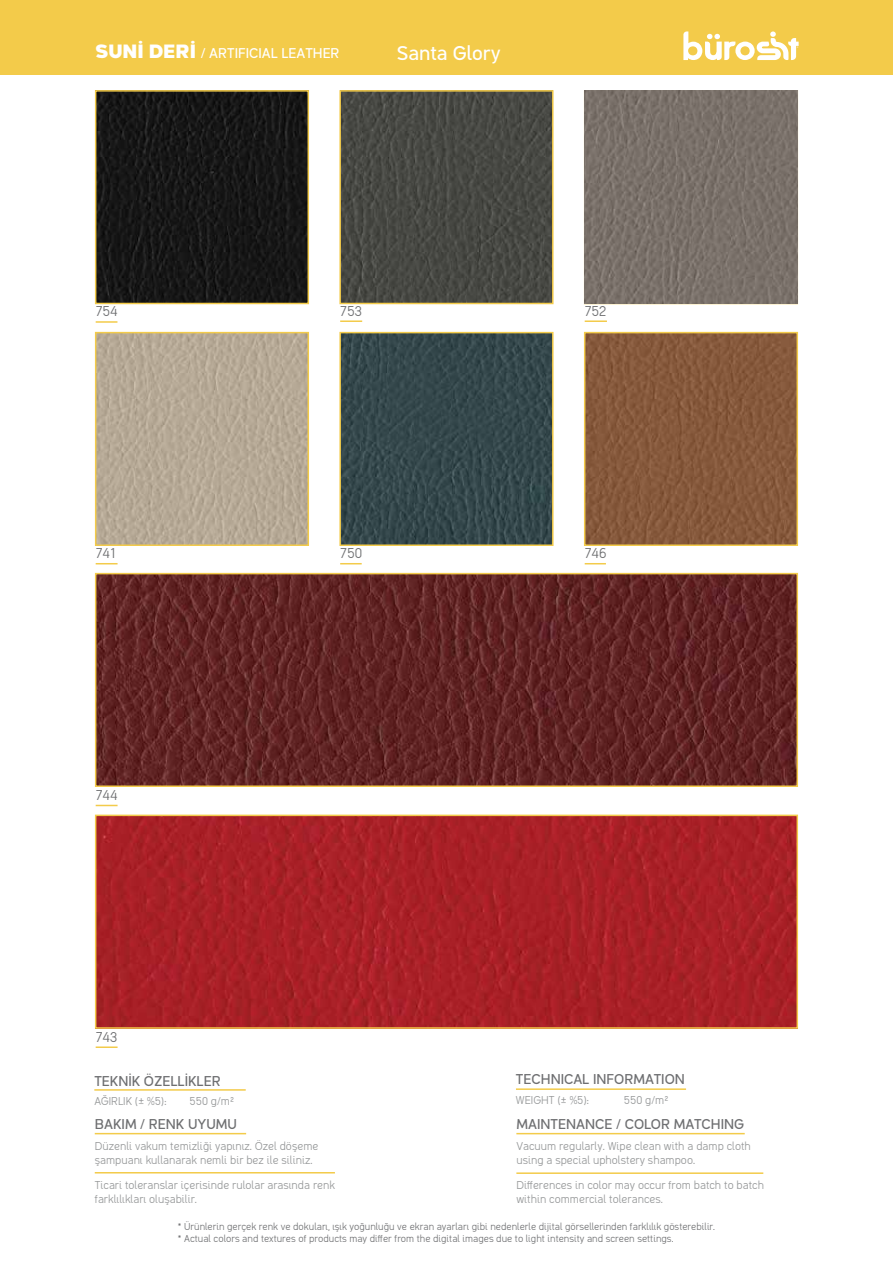
<style>
.page{position:relative;width:893px;height:1263px;background:#fff}
.page>*{position:absolute;margin:0;border:0;box-sizing:border-box;transform-origin:0 0}
.t1{font:21px "Caracas";color:#fff}
.t2{font:15px "Caracas";color:#6e6f71}
.t3{font:300 15px "Caracas";color:#6e6f71}
.t4{font:14.85px "Caracas";color:#fff}
.t5{font:300 12px/14.4px "Caracas";color:#949697}
.t6{font:300 10.5px/12.6px "Caracas";color:#6e6f71}
.s1{font-weight:700;font-size:20.25px}
</style>
<div class="page">
<img style="left:98px;top:576px;width:697px;height:208px">
<img style="left:98px;top:818px;width:697px;height:208px">
<div style="left:0;top:0;width:893px;height:74px;background:#f3cb4a"></div>
<svg style="left:683px;top:31px;width:116px;height:29px"></svg>
<hr style="left:95px;top:1133px;width:151px;height:1px;background:#f3cb4a">
<hr style="left:516px;top:1133px;width:229px;height:1px;background:#f3cb4a">
<hr style="left:94px;top:1089px;width:152px;height:2px;background:#f3cb4a">
<hr style="left:516px;top:1088px;width:170px;height:2px;background:#f3cb4a">
<hr style="left:95px;top:1172px;width:240px;height:1px;background:#f3cb4a">
<hr style="left:516px;top:1172px;width:247px;height:2px;background:#f3cb4a">
<hr style="left:585px;top:320px;width:22px;height:2px;background:#f3cb4a">
<svg style="left:585px;top:563px;width:21px;height:1px"></svg>
<svg style="left:96px;top:805px;width:22px;height:1px"></svg>
<div style="left:95px;top:573px;width:703px;height:214px;border:2px solid #f3cb4a"></div>
<div style="left:95px;top:815px;width:703px;height:214px;border:2px solid #f3cb4a"></div>
<img style="left:587px;top:335px;width:208px;height:208px">
<hr style="left:96px;top:1046px;width:22px;height:2px;background:#f3cb4a">
<div style="left:584px;top:332px;width:214px;height:214px;border:2px solid #f3cb4a"></div>
<hr style="left:340px;top:320px;width:22px;height:2px;background:#f3cb4a">
<svg style="left:340px;top:563px;width:22px;height:1px"></svg>
<img style="left:342px;top:93px;width:209px;height:208px">
<img style="left:342px;top:335px;width:209px;height:208px">
<div style="left:339px;top:90px;width:215px;height:214px;border:2px solid #f3cb4a"></div>
<div style="left:339px;top:332px;width:215px;height:214px;border:2px solid #f3cb4a"></div>
<img style="left:585px;top:91px;width:212px;height:212px">
<hr style="left:96px;top:321px;width:21px;height:2px;background:#f3cb4a">
<svg style="left:96px;top:563px;width:22px;height:1px"></svg>
<img style="left:98px;top:93px;width:208px;height:208px">
<img style="left:98px;top:335px;width:208px;height:208px">
<div style="left:95px;top:90px;width:214px;height:214px;border:2px solid #f3cb4a"></div>
<div style="left:95px;top:332px;width:214px;height:214px;border:2px solid #f3cb4a"></div>
<p class="t4" style="left:95px;top:45px;width:246px"><span class="s1">SUNİ DERİ</span> / ARTIFICIAL LEATHER</p>
<h1 class="t1" style="left:397px;top:42px;width:105px">Santa Glory</h1>
<p class="t3" style="left:96px;top:303px;width:24px">754</p>
<p class="t3" style="left:96px;top:545px;width:22px">741</p>
<p class="t3" style="left:96px;top:787px;width:24px">744</p>
<p class="t3" style="left:96px;top:1029px;width:23px">743</p>
<p class="t2" style="left:94px;top:1073px;width:128px">TEKNİK ÖZELLİKLER</p>
<p class="t5" style="left:94px;top:1094px;width:74px">AĞIRLIK (± %5):</p>
<p class="t5" style="left:190px;top:1094px;width:45px">550 g/m²</p>
<p class="t3" style="left:340px;top:303px;width:24px">753</p>
<p class="t3" style="left:340px;top:545px;width:24px">750</p>
<p class="t3" style="left:585px;top:303px;width:23px">752</p>
<p class="t3" style="left:585px;top:545px;width:23px">746</p>
<p class="t2" style="left:516px;top:1071px;width:170px">TECHNICAL INFORMATION</p>
<p class="t5" style="left:516px;top:1093px;width:74px">WEIGHT (± %5):</p>
<p class="t5" style="left:624px;top:1093px;width:45px">550 g/m²</p>
<p class="t2" style="left:95px;top:1116px;width:144px">BAKIM / RENK UYUMU</p>
<p class="t2" style="left:516px;top:1116px;width:229px">MAINTENANCE / COLOR MATCHING</p>
<p class="t5" style="left:95px;top:1139px;width:225px">Düzenli vakum temizliği yapınız. Özel döşeme şampuanı kullanarak nemli bir bez ile siliniz.</p>
<p class="t5" style="left:95px;top:1178px;width:242px">Ticari toleranslar içerisinde rulolar arasında renk farklılıkları oluşabilir.</p>
<p class="t5" style="left:516px;top:1178px;width:249px">Differences in color may occur from batch to batch within commercial tolerances.</p>
<p class="t5" style="left:516px;top:1139px;width:236px">Vacuum regularly. Wipe clean with a damp cloth using a special upholstery shampoo.</p>
<p class="t6" style="left:178px;top:1220px;width:539px">* Ürünlerin gerçek renk ve dokuları, ışık yoğunluğu ve ekran ayarları gibi nedenlerle dijital görsellerinden farklılık gösterebilir. * Actual colors and textures of products may differ from the digital images due to light intensity and screen settings.</p>
</div>
